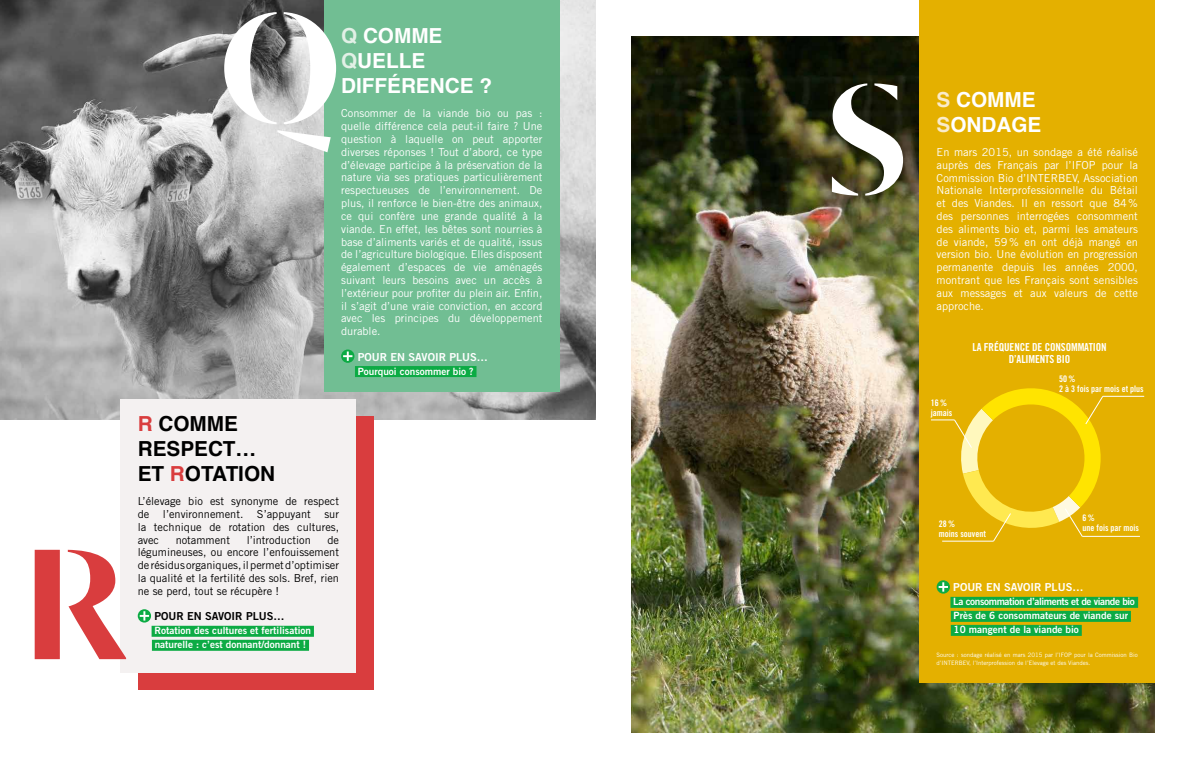
<style>
.page{position:relative;width:1191px;height:769px;background:#fff}
.page>*{position:absolute;margin:0;border:0;box-sizing:border-box;transform-origin:0 0}
.t1{font:500 173.4px "Dala Moa";color:#fff}
.t2{font:500 173.4px "Dala Moa";color:#d93d3e}
.t3{font:700 20.7px/24.9px "Helvetica";color:#fff}
.t4{font:700 20.7px/24.9px "Helvetica";color:#000}
.t5{font:11px/12.8px "Trade Gothic";color:#fff;text-align:justify}
.t6{font:11px/12.8px "Trade Gothic";color:#000;text-align:justify}
.t7{font:11px/12px "Trade Gothic Bold Cond Twenty";letter-spacing:-.01em;color:#fff;text-align:center}
.t8{font:11px "Trade Gothic LT Std Bd 2";color:#fff}
.t9{font:11px "Trade Gothic LT Std Bd 2";color:#000}
.t10{font:10px/14px "Trade Gothic LT Std Bd 2";color:#fff}
.t11{font:9px/10px "Trade Gothic Bold Cond Twenty";color:#fff}
.t12{font:6px/8px "Trade Gothic";color:#fff}
.s1{color:#e2f0e6}
.s2{color:#d93d3e}
.s3{color:#faebc9}
</style>
<div class="page">
<img style="left:631px;top:36px;width:524px;height:696px">
<img style="left:0;top:0;width:595px;height:420px">
<div style="left:138px;top:416px;width:236px;height:274px;background:#d93d3e"></div>
<div style="left:121px;top:398px;width:235px;height:274px;background:#f4f1f1"></div>
<div style="left:152px;top:625px;width:162px;height:11px;background:#0cab44"></div>
<div style="left:152px;top:639px;width:157px;height:11px;background:#0cab44"></div>
<svg style="left:138px;top:609px;width:13px;height:13px"></svg>
<svg style="left:140px;top:611px;width:9px;height:9px"></svg>
<div style="left:324px;top:0;width:235px;height:391px;background:#71be93"></div>
<div style="left:355px;top:366px;width:121px;height:11px;background:#0cab44"></div>
<svg style="left:341px;top:349px;width:13px;height:13px"></svg>
<svg style="left:343px;top:351px;width:9px;height:9px"></svg>
<div style="left:919px;top:0;width:236px;height:682px;background:#e4b000"></div>
<div style="left:950px;top:596px;width:188px;height:11px;background:#0cab44"></div>
<div style="left:950px;top:610px;width:181px;height:11px;background:#0cab44"></div>
<div style="left:950px;top:624px;width:131px;height:11px;background:#0cab44"></div>
<svg style="left:936px;top:580px;width:14px;height:13px"></svg>
<svg style="left:938px;top:582px;width:10px;height:9px"></svg>
<hr style="left:1102px;top:395px;width:42px;height:1px;background:#fff">
<svg style="left:931px;top:388px;width:176px;height:154px"></svg>
<hr style="left:1082px;top:535px;width:58px;height:1px;background:#fff">
<h1 class="t1" style="left:219px;top:-41px;width:123px">Q</h1>
<h2 class="t3" style="left:341px;top:24px;width:152px"><span class="s1">Q</span> COMME<br><span class="s1">Q</span>UELLE<br>DIFFÉRENCE ?</h2>
<p class="t5" style="left:341px;top:107px;width:203px">Consommer de la viande bio ou pas : quelle différence cela peut-il faire ? Une question à laquelle on peut apporter diverses réponses ! Tout d’abord, ce type d’élevage participe à la préservation de la nature via ses pratiques particulièrement respectueuses de l’environnement. De plus, il renforce le bien-être des animaux, ce qui confère une grande qualité à la viande. En effet, les bêtes sont nourries à base d’aliments variés et de qualité, issus de l’agriculture biologique. Elles disposent également d’espaces de vie aménagés suivant leurs besoins avec un accès à l’extérieur pour profiter du plein air. Enfin, il s’agit d’une vraie conviction, en accord avec les principes du développement durable.</p>
<p class="t8" style="left:358px;top:349px;width:132px">POUR EN SAVOIR PLUS…</p>
<p class="t10" style="left:358px;top:363px;width:117px">Pourquoi consommer bio ?</p>
<h1 class="t2" style="left:24px;top:494px;width:103px">R</h1>
<h2 class="t4" style="left:138px;top:411px;width:139px"><span class="s2">R</span> COMME<br>RESPECT…<br>ET <span class="s2">R</span>OTATION</h2>
<p class="t6" style="left:138px;top:494px;width:203px">L’élevage bio est synonyme de respect de l’environnement. S’appuyant sur la technique de rotation des cultures, avec</p>
<p class="t6" style="left:176px;top:533px;width:56px">notamment</p>
<p class="t6" style="left:247px;top:533px;width:66px">l’introduction</p>
<p class="t6" style="left:138px;top:533px;width:203px;text-indent:190px">de légumineuses, ou encore l’enfouissement de résidus organiques, il permet d’optimiser la qualité et la fertilité des sols. Bref, rien ne se perd, tout se récupère !</p>
<p class="t9" style="left:154px;top:609px;width:132px">POUR EN SAVOIR PLUS…</p>
<p class="t10" style="left:154px;top:623px;width:158px">Rotation des cultures et fertilisation naturelle : c’est donnant/donnant !</p>
<h1 class="t1" style="left:826px;top:30px;width:85px">S</h1>
<h2 class="t3" style="left:936px;top:87px;width:106px"><span class="s3">S</span> COMME<br><span class="s3">S</span>ONDAGE</h2>
<p class="t5" style="left:936px;top:145px;width:203px">En mars 2015, un sondage a été réalisé auprès des Français par l’IFOP pour la Commission Bio d’INTERBEV, Association Nationale Interprofessionnelle du Bétail et des Viandes. Il en ressort que 84% des personnes interrogées consomment des aliments bio et, parmi les amateurs de viande, 59% en ont déjà mangé en version bio. Une évolution en progression permanente depuis les années 2000, montrant que les Français sont sensibles aux messages et aux valeurs de cette approche.</p>
<p class="t7" style="left:972px;top:341px;width:136px">LA FRÉQUENCE DE CONSOMMATION<br>D’ALIMENTS BIO</p>
<p class="t11" style="left:931px;top:397px;width:23px">16% jamais</p>
<p class="t11" style="left:1059px;top:373px;width:86px">50%<br>2 à 3 fois par mois et plus</p>
<p class="t11" style="left:939px;top:519px;width:48px">28%<br>moins souvent</p>
<p class="t11" style="left:1082px;top:512px;width:58px">6%<br>une fois par mois</p>
<p class="t8" style="left:953px;top:580px;width:132px">POUR EN SAVOIR PLUS…</p>
<p class="t10" style="left:953px;top:594px;width:183px">La consommation d’aliments et de viande bio<br>Près de 6 consommateurs de viande sur<br>10 mangent de la viande bio</p>
<p class="t12" style="left:936px;top:651px;width:203px">Source : sondage réalisé en mars 2015 par l’IFOP pour la Commission Bio d’INTERBEV, l’Interprofession de l’Elevage et des Viandes.</p>
</div>
